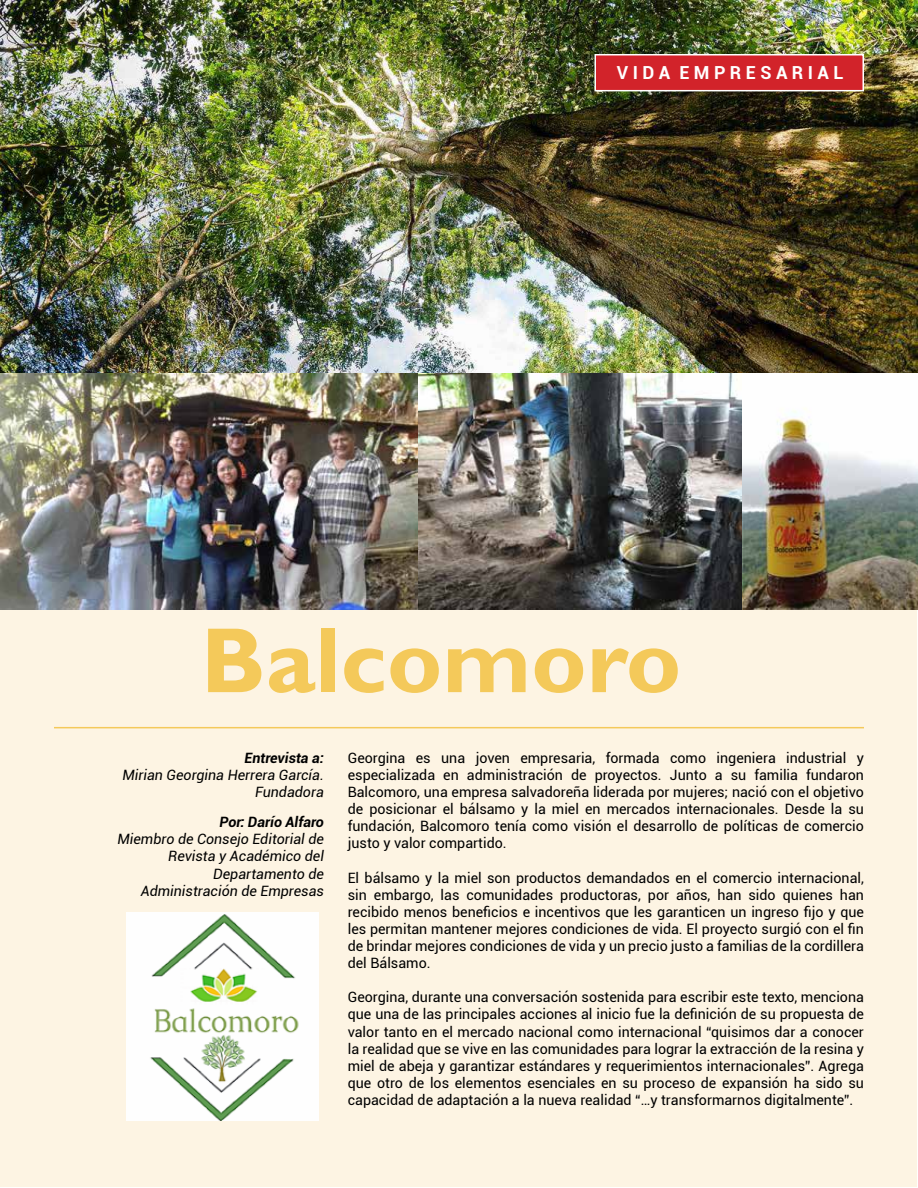
<style>
.page{position:relative;width:918px;height:1188px;background:#fff}
.page>*{position:absolute;margin:0;border:0;box-sizing:border-box;transform-origin:0 0}
.t1{font:700 93px "Gill Sans";color:#f4c95a}
.t2{font:700 18px "Roboto";color:#fff}
.t3{font:14.25px/17.1px "Roboto";color:#000;text-align:justify}
.t4{font:italic 14.25px/17.1px "Roboto";color:#000;text-align:right}
.s1{font-weight:700}
</style>
<div class="page">
<div style="left:0;top:0;width:916px;height:1186px;background:#fdf4e3"></div>
<img style="left:0;top:0;width:918px;height:374px">
<hr style="left:54px;top:727px;width:810px;height:1px;background:#f4c95a">
<div style="left:594px;top:54px;width:270px;height:37px;background:#d2232a;border:2px solid #fff"></div>
<img style="left:0;top:374px;width:743px;height:235px">
<img style="left:126px;top:913px;width:193px;height:208px">
<img style="left:743px;top:374px;width:175px;height:235px">
<p class="t2" style="left:617px;top:60px;width:228px">V I D A E M P R E S A R I A L</p>
<p class="t1" style="left:201px;top:605px;width:482px">Balcomoro</p>
<p class="t4" style="left:122px;top:749px;width:203px"><span class="s1">Entrevista a:<br></span>Mirian Georgina Herrera García.<br>Fundadora</p>
<p class="t3" style="left:348px;top:749px;width:518px">Georgina es una joven empresaria, formada como ingeniera industrial y especializada en administración de proyectos. Junto a su familia fundaron Balcomoro, una empresa salvadoreña liderada por mujeres; nació con el objetivo de posicionar el bálsamo y la miel en mercados internacionales. Desde la su fundación, Balcomoro tenía como visión el desarrollo de políticas de comercio justo y valor compartido.</p>
<p class="t3" style="left:348px;top:868px;width:518px">El bálsamo y la miel son productos demandados en el comercio internacional, sin embargo, las comunidades productoras, por años, han sido quienes han recibido menos beneficios e incentivos que les garanticen un ingreso fijo y que les permitan mantener mejores condiciones de vida. El proyecto surgió con el fin de brindar mejores condiciones de vida y un precio justo a familias de la cordillera del Bálsamo.</p>
<p class="t3" style="left:348px;top:988px;width:518px">Georgina, durante una conversación sostenida para escribir este texto, menciona que una de las principales acciones al inicio fue la definición de su propuesta de valor tanto en el mercado nacional como internacional “quisimos dar a conocer la realidad que se vive en las comunidades para lograr la extracción de la resina y miel de abeja y garantizar estándares y requerimientos internacionales”. Agrega que otro de los elementos esenciales en su proceso de expansión ha sido su capacidad de adaptación a la nueva realidad “…y transformarnos digitalmente”.</p>
<p class="t4" style="left:118px;top:813px;width:208px"><span class="s1">Por: Darío Alfaro<br></span>Miembro de Consejo Editorial de<br>Revista y Académico del<br>Departamento de<br>Administración de Empresas</p>
</div>
